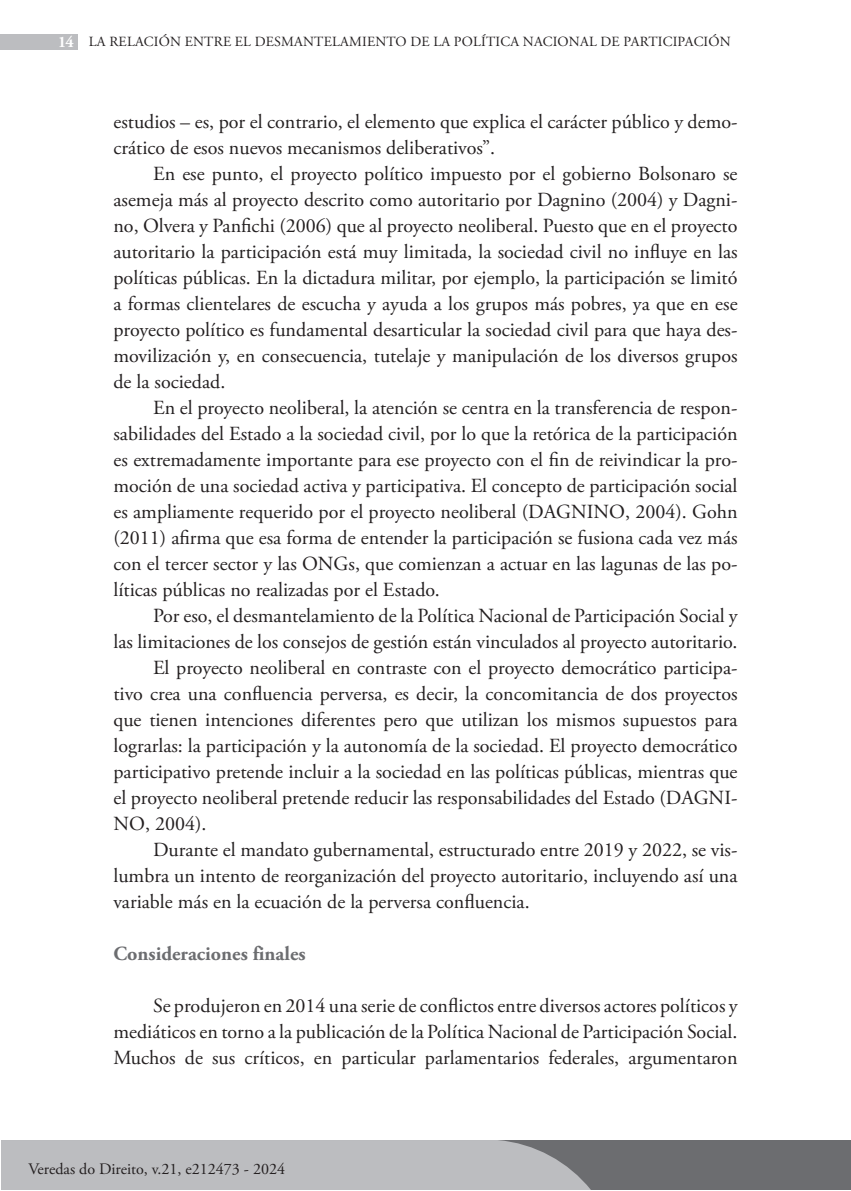
<style>
.page{position:relative;width:851px;height:1191px;background:#fff}
.page>*{position:absolute;margin:0;border:0;box-sizing:border-box;transform-origin:0 0}
.t1{font:20px/26px "Adobe Garamond Pro";color:#231f20;text-align:justify}
.t2{font:700 20px "Adobe Garamond Pro";color:#6c6d70}
.t3{font:16px "Adobe Garamond Pro";color:#231f20}
.t4{font:14px "Adobe Garamond Pro";letter-spacing:.015em;color:#231f20}
.s1{font-weight:700;font-size:16px;color:#fff}
</style>
<div class="page">
<div style="left:1px;top:1140px;width:849px;height:50px;background:#6c6d70"></div>
<div style="left:0;top:34px;width:77px;height:16px;background:#bcbdc0"></div>
<div style="left:1px;top:1140px;width:590px;height:50px;background:#bcbdc0"></div>
<p class="t4" style="left:59px;top:34px;width:673px"><span class="s1">14</span> LA RELACIÓN ENTRE EL DESMANTELAMIENTO DE LA POLÍTICA NACIONAL DE PARTICIPACIÓN</p>
<p class="t1" style="left:113px;top:109px;width:625px">estudios – es, por el contrario, el elemento que explica el carácter público y demo&shy;crático de esos nuevos mecanismos deliberativos”.</p>
<p class="t1" style="left:113px;top:161px;width:625px;text-indent:40px">En ese punto, el proyecto político impuesto por el gobierno Bolsonaro se asemeja más al proyecto descrito como autoritario por Dagnino (2004) y Dagni&shy;no, Olvera y Panfichi (2006) que al proyecto neoliberal. Puesto que en el proyecto autoritario la participación está muy limitada, la sociedad civil no influye en las políticas públicas. En la dictadura militar, por ejemplo, la participación se limitó a formas clientelares de escucha y ayuda a los grupos más pobres, ya que en ese proyecto político es fundamental desarticular la sociedad civil para que haya des&shy;movilización y, en consecuencia, tutelaje y manipulación de los diversos grupos de la sociedad.</p>
<p class="t1" style="left:113px;top:395px;width:625px;text-indent:40px">En el proyecto neoliberal, la atención se centra en la transferencia de respon&shy;sabilidades del Estado a la sociedad civil, por lo que la retórica de la participación es extremadamente importante para ese proyecto con el fin de reivindicar la pro&shy;moción de una sociedad activa y participativa. El concepto de participación social es ampliamente requerido por el proyecto neoliberal (DAGNINO, 2004). Gohn (2011) afirma que esa forma de entender la participación se fusiona cada vez más con el tercer sector y las ONGs, que comienzan a actuar en las lagunas de las po&shy;líticas públicas no realizadas por el Estado.</p>
<p class="t1" style="left:153px;top:603px;width:585px">Por eso, el desmantelamiento de la Política Nacional de Participación Social y</p>
<p class="t1" style="left:113px;top:629px;width:625px">las limitaciones de los consejos de gestión están vinculados al proyecto autoritario.</p>
<p class="t1" style="left:153px;top:655px;width:585px">El proyecto neoliberal en contraste con el proyecto democrático participa-</p>
<p class="t1" style="left:113px;top:681px;width:625px">tivo crea una confluencia perversa, es decir, la concomitancia de dos proyectos</p>
<p class="t1" style="left:113px;top:707px;width:625px">que tienen intenciones diferentes pero que utilizan los mismos supuestos para</p>
<p class="t1" style="left:113px;top:733px;width:625px">lograrlas: la participación y la autonomía de la sociedad. El proyecto democrático</p>
<p class="t1" style="left:113px;top:759px;width:625px">participativo pretende incluir a la sociedad en las políticas públicas, mientras que</p>
<p class="t1" style="left:113px;top:785px;width:625px">el proyecto neoliberal pretende reducir las responsabilidades del Estado (DAGNI-</p>
<p class="t1" style="left:113px;top:811px;width:94px">NO, 2004).</p>
<p class="t1" style="left:153px;top:837px;width:585px">Durante el mandato gubernamental, estructurado entre 2019 y 2022, se vis-</p>
<p class="t1" style="left:113px;top:863px;width:625px">lumbra un intento de reorganización del proyecto autoritario, incluyendo así una</p>
<p class="t1" style="left:113px;top:889px;width:417px">variable más en la ecuación de la perversa confluencia.</p>
<p class="t2" style="left:113px;top:942px;width:194px">Consideraciones finales</p>
<p class="t1" style="left:113px;top:993px;width:625px;text-indent:40px">Se produjeron en 2014 una serie de conflictos entre diversos actores políticos y mediáticos en torno a la publicación de la Política Nacional de Participación Social.<br>Muchos de sus críticos, en particular parlamentarios federales, argumentaron</p>
<p class="t3" style="left:28px;top:1159px;width:258px">Veredas do Direito, v.21, e212473 - 2024</p>
</div>
